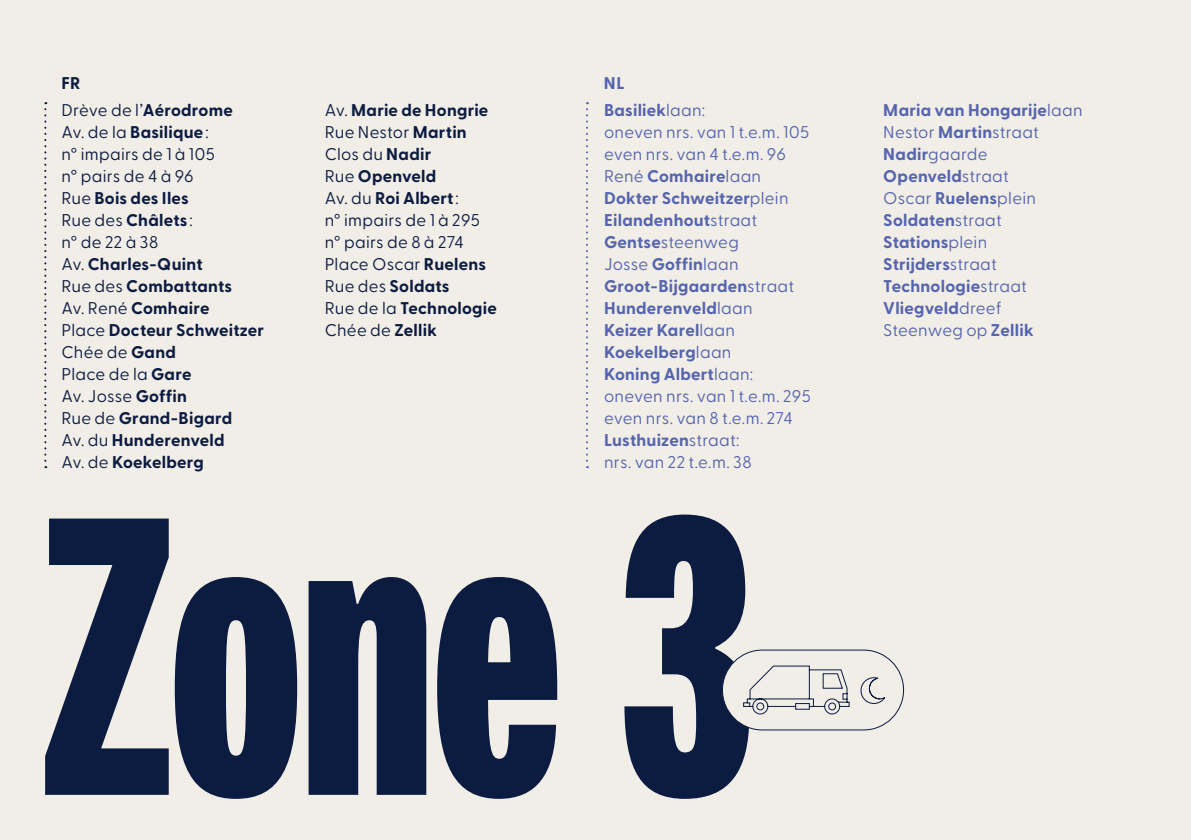
<style>
.page{position:relative;width:1191px;height:840px;background:#fff}
.page>*{position:absolute;margin:0;border:0;box-sizing:border-box;transform-origin:0 0}
.t1{font:900 400px "Fairweather";color:#0c1b40}
.t2{font:700 17px "Greycliff CF";letter-spacing:.015em;color:#5564ae}
.t3{font:700 17px "Greycliff CF";letter-spacing:.015em;color:#0c1b40}
.t4{font:17px "Greycliff CF";letter-spacing:.015em;color:#5564ae}
.t5{font:17px "Greycliff CF";letter-spacing:.015em;color:#0c1b40}
.s1{font-weight:700}
.s2{font-weight:400}
</style>
<div class="page">
<div style="left:0;top:0;width:1191px;height:839px;background:#f1ede7"></div>
<svg style="left:44px;top:102px;width:2px;height:366px"></svg>
<svg style="left:586px;top:102px;width:2px;height:366px"></svg>
<div style="left:722px;top:649px;width:182px;height:81px;border:1px solid #0c1b40;border-radius:40px"></div>
<svg style="left:743px;top:665px;width:107px;height:49px"></svg>
<svg style="left:860px;top:677px;width:25px;height:27px"></svg>
<p class="t3" style="left:61px;top:70px;width:21px">FR</p>
<p class="t5" style="left:61px;top:97px;width:173px">Drève de l’<span class="s1">Aérodrome</span></p>
<p class="t3" style="left:61px;top:119px;width:149px"><span class="s2">Av. de la</span> Basilique<span class="s2">:</span></p>
<p class="t5" style="left:61px;top:141px;width:155px">n° impairs de 1 à 105</p>
<p class="t5" style="left:61px;top:163px;width:134px">n° pairs de 4 à 96</p>
<p class="t3" style="left:61px;top:185px;width:129px"><span class="s2">Rue</span> Bois des Iles</p>
<p class="t5" style="left:61px;top:207px;width:133px">Rue des <span class="s1">Châlets</span> :</p>
<p class="t5" style="left:61px;top:229px;width:98px">n° de 22 à 38</p>
<p class="t3" style="left:61px;top:251px;width:143px"><span class="s2">Av.</span> Charles-Quint</p>
<p class="t3" style="left:61px;top:273px;width:172px"><span class="s2">Rue des</span> Combattants</p>
<p class="t3" style="left:61px;top:295px;width:150px"><span class="s2">Av. René</span> Comhaire</p>
<p class="t3" style="left:61px;top:317px;width:204px"><span class="s2">Place</span> Docteur Schweitzer</p>
<p class="t5" style="left:61px;top:339px;width:116px">Chée de <span class="s1">Gand</span></p>
<p class="t5" style="left:61px;top:361px;width:132px">Place de la <span class="s1">Gare</span></p>
<p class="t5" style="left:61px;top:383px;width:127px">Av. Josse <span class="s1">Goffin</span></p>
<p class="t3" style="left:61px;top:405px;width:172px"><span class="s2">Rue de</span> Grand-Bigard</p>
<p class="t3" style="left:61px;top:427px;width:165px"><span class="s2">Av. du</span> Hunderenveld</p>
<p class="t3" style="left:61px;top:449px;width:144px"><span class="s2">Av. de</span> Koekelberg</p>
<p class="t3" style="left:325px;top:97px;width:165px"><span class="s2">Av.</span> Marie de Hongrie</p>
<p class="t5" style="left:325px;top:119px;width:144px">Rue Nestor <span class="s1">Martin</span></p>
<p class="t5" style="left:325px;top:141px;width:108px">Clos du <span class="s1">Nadir</span></p>
<p class="t3" style="left:325px;top:163px;width:113px"><span class="s2">Rue</span> Openveld</p>
<p class="t3" style="left:325px;top:185px;width:136px"><span class="s2">Av. du</span> Roi Albert<span class="s2">:</span></p>
<p class="t5" style="left:325px;top:207px;width:157px">n° impairs de 1 à 295</p>
<p class="t5" style="left:325px;top:229px;width:141px">n° pairs de 8 à 274</p>
<p class="t5" style="left:325px;top:251px;width:163px">Place Oscar <span class="s1">Ruelens</span></p>
<p class="t3" style="left:325px;top:273px;width:126px"><span class="s2">Rue des</span> Soldats</p>
<p class="t3" style="left:325px;top:295px;width:174px"><span class="s2">Rue de la</span> Technologie</p>
<p class="t5" style="left:325px;top:317px;width:114px">Chée de <span class="s1">Zellik</span></p>
<p class="t2" style="left:604px;top:70px;width:22px">NL</p>
<p class="t2" style="left:604px;top:97px;width:103px">Basiliek<span class="s2">laan:</span></p>
<p class="t4" style="left:604px;top:119px;width:207px">oneven nrs. van 1 t.e.m. 105</p>
<p class="t4" style="left:604px;top:141px;width:183px">even nrs. van 4 t.e.m. 96</p>
<p class="t4" style="left:604px;top:163px;width:159px">René <span class="s1">Comhaire</span>laan</p>
<p class="t2" style="left:604px;top:185px;width:186px">Dokter Schweitzer<span class="s2">plein</span></p>
<p class="t2" style="left:604px;top:207px;width:155px">Eilandenhout<span class="s2">straat</span></p>
<p class="t4" style="left:604px;top:229px;width:136px"><span class="s1">Gentse</span>steenweg</p>
<p class="t4" style="left:604px;top:251px;width:136px">Josse <span class="s1">Goffin</span>laan</p>
<p class="t2" style="left:604px;top:273px;width:192px">Groot-Bijgaarden<span class="s2">straat</span></p>
<p class="t2" style="left:604px;top:295px;width:150px">Hunderenveld<span class="s2">laan</span></p>
<p class="t2" style="left:604px;top:317px;width:133px">Keizer Karel<span class="s2">laan</span></p>
<p class="t2" style="left:604px;top:339px;width:129px">Koekelberg<span class="s2">laan</span></p>
<p class="t2" style="left:604px;top:361px;width:151px">Koning Albert<span class="s2">laan:</span></p>
<p class="t4" style="left:604px;top:383px;width:208px">oneven nrs. van 1 t.e.m. 295</p>
<p class="t4" style="left:604px;top:405px;width:190px">even nrs. van 8 t.e.m. 274</p>
<p class="t2" style="left:604px;top:427px;width:137px">Lusthuizen<span class="s2">straat:</span></p>
<p class="t4" style="left:604px;top:449px;width:149px">nrs. van 22 t.e.m. 38</p>
<p class="t1" style="left:39px;top:430px;width:717px">Zone 3</p>
<p class="t2" style="left:883px;top:97px;width:201px">Maria van Hongarije<span class="s2">laan</span></p>
<p class="t4" style="left:883px;top:119px;width:157px">Nestor <span class="s1">Martin</span>straat</p>
<p class="t4" style="left:883px;top:141px;width:106px"><span class="s1">Nadir</span>gaarde</p>
<p class="t2" style="left:883px;top:163px;width:127px">Openveld<span class="s2">straat</span></p>
<p class="t4" style="left:883px;top:185px;width:154px">Oscar <span class="s1">Ruelens</span>plein</p>
<p class="t2" style="left:883px;top:207px;width:120px">Soldaten<span class="s2">straat</span></p>
<p class="t2" style="left:883px;top:229px;width:105px">Stations<span class="s2">plein</span></p>
<p class="t2" style="left:883px;top:251px;width:115px">Strijders<span class="s2">straat</span></p>
<p class="t2" style="left:883px;top:273px;width:145px">Technologie<span class="s2">straat</span></p>
<p class="t2" style="left:883px;top:295px;width:120px">Vliegveld<span class="s2">dreef</span></p>
<p class="t4" style="left:883px;top:317px;width:152px">Steenweg op <span class="s1">Zellik</span></p>
</div>
